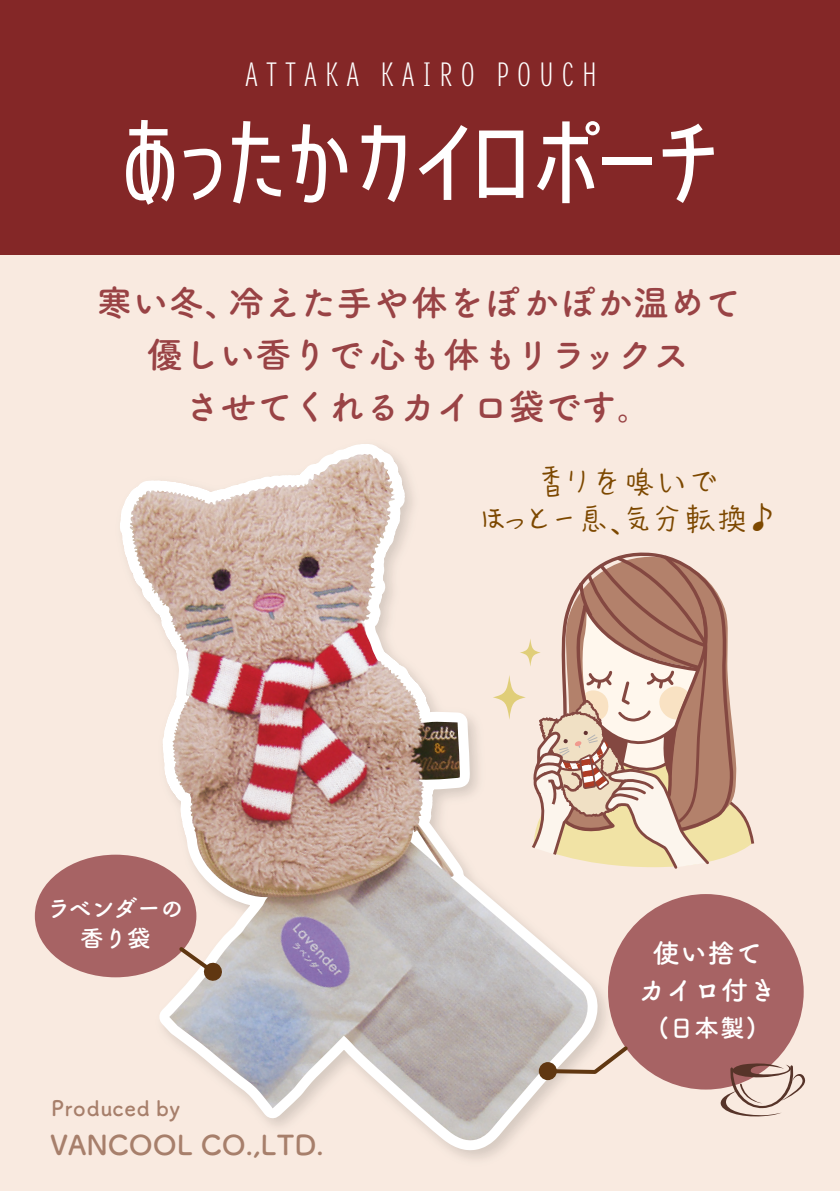
<style>
.page{position:relative;width:840px;height:1191px;background:#fff}
.page>*{position:absolute;margin:0;border:0;box-sizing:border-box;transform-origin:0 0}
.t1{font:98px "AB clip medium";letter-spacing:-.38em;color:#fff}
.t2{font:48px/36.4px "DFP Tegaki Megumi W3 90 pv RKSJ H";letter-spacing:-.385em;color:#7d4800;text-align:center}
.t3{font:700 36px/52px "Tsuku A Rd Gothic";color:#994345;text-align:center}
.t4{font:31.4px "Densia Sans";letter-spacing:.26em;color:#fff}
.t5{font:700 27.2px "Tsuku A Rd Gothic";color:#a77f6b}
.t6{font:700 26.8px/37px "Tsuku B Rd Gothic";letter-spacing:.025em;color:#fff;text-align:center}
.t7{font:700 24.8px "Tsuku B Rd Gothic";color:#fff}
.t8{font:700 23.6px/30px "Tsuku B Rd Gothic";letter-spacing:-.025em;color:#fff;text-align:center}
.t9{font:700 21.2px "Tsuku A Rd Gothic";letter-spacing:.02em;color:#a77f6b}
.s1{font-size:41.2px}
</style>
<div class="page">
<div style="left:0;top:0;width:838px;height:1191px;background:#f9e9de"></div>
<svg style="left:109px;top:444px;width:497px;height:715px"></svg>
<img style="left:150px;top:454px;width:213px;height:51px">
<div style="left:0;top:0;width:839px;height:255px;background:#842727"></div>
<div style="left:607px;top:894px;width:196px;height:195px;background:#a76364;border-radius:50%"></div>
<svg style="left:552px;top:444px;width:99px;height:109px"></svg>
<svg style="left:529px;top:553px;width:225px;height:319px"></svg>
<div style="left:35px;top:854px;width:161px;height:123px;background:#a76364;border-radius:50%"></div>
<svg style="left:519px;top:638px;width:21px;height:28px"></svg>
<svg style="left:492px;top:675px;width:33px;height:44px"></svg>
<svg style="left:543px;top:1042px;width:88px;height:34px"></svg>
<div style="left:538px;top:1062px;width:18px;height:18px;background:#603711;border-radius:50%"></div>
<svg style="left:720px;top:1061px;width:82px;height:56px"></svg>
<svg style="left:176px;top:943px;width:47px;height:39px"></svg>
<p class="t4" style="left:245px;top:56px;width:353px">ATTAKA KAIRO POUCH</p>
<h1 class="t1" style="left:101px;top:112px;width:637px">あったかカイロポーチ</h1>
<p class="t3" style="left:96px;top:274px;width:645px">寒い冬、冷えた手や体をぽかぽか温めて優しい香りで心も体もリラックス<br>させてくれるカイロ袋です。</p>
<p class="t8" style="left:47px;top:891px;width:138px">ラベンダーの香り袋</p>
<p class="t9" style="left:51px;top:1091px;width:130px">Produced by</p>
<p class="t5" style="left:50px;top:1123px;width:275px">VANCOOL CO.,LTD.</p>
<h2 class="t2" style="left:469px;top:464px;width:315px">香りを嗅いで<br>ほっと一息、気分転換<span class="s1">♪</span></h2>
<p class="t6" style="left:638px;top:932px;width:139px">使い捨てカイロ付き</p>
<p class="t7" style="left:658px;top:1008px;width:99px">(日本製)</p>
</div>
